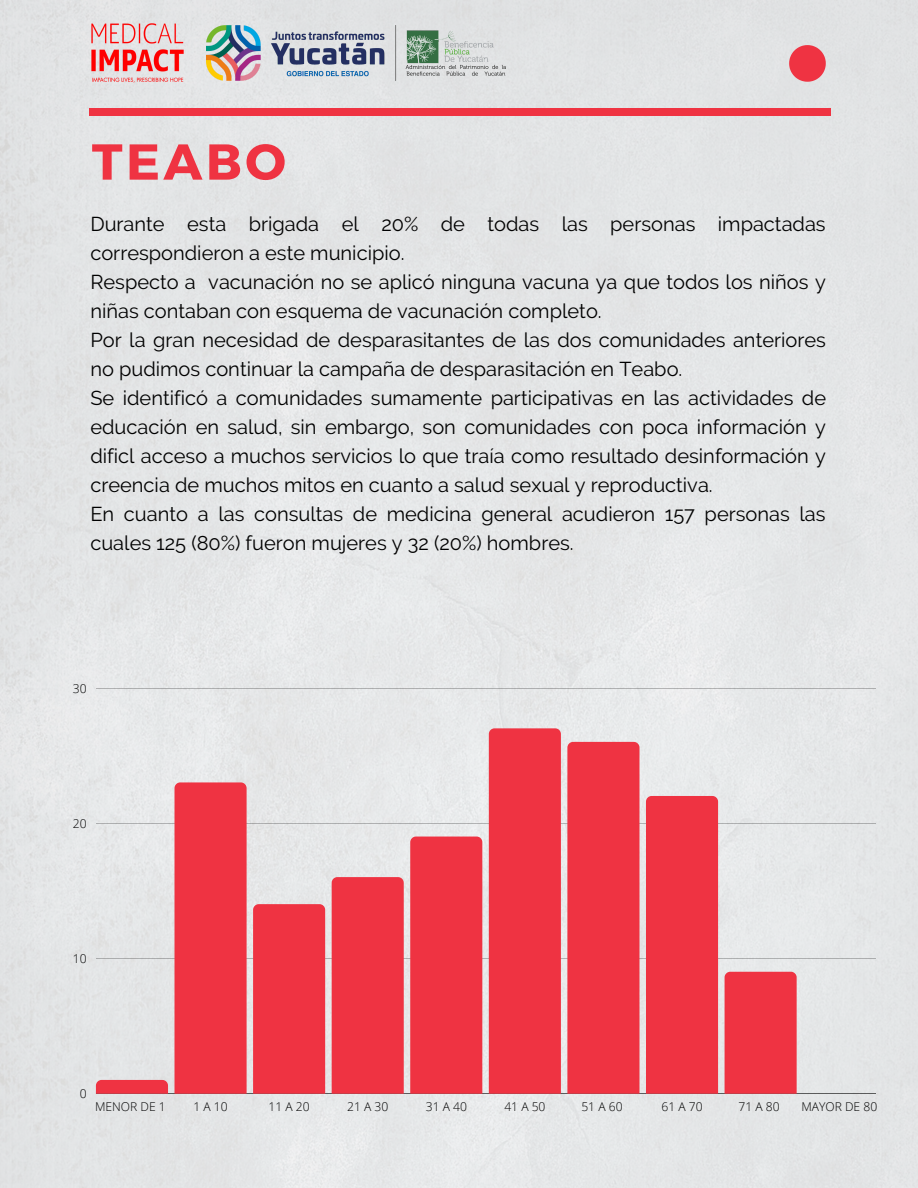
<style>
.page{position:relative;width:918px;height:1188px;background:#e4e6e7}
.page>*{position:absolute;margin:0;border:0;box-sizing:border-box;transform-origin:0 0}
.t1{font:700 50.4px "Montserrat";letter-spacing:.07em;color:#ef3342}
.t2{font:20.1px/29px "Raleway";color:#000}
.t3{font:300 12.15px "Open Sans";color:#000}
</style>
<div class="page">
<div style="left:89px;top:108px;width:741px;height:8px;background:#ef3342"></div>
<svg style="left:789px;top:45px;width:37px;height:37px"></svg>
<img style="left:206px;top:26px;width:299px;height:55px">
<img style="left:89px;top:23px;width:97px;height:60px">
<hr style="left:96px;top:688px;width:779px;height:1px;background:#000">
<hr style="left:96px;top:823px;width:779px;height:1px;background:#000">
<hr style="left:96px;top:958px;width:779px;height:1px;background:#000">
<hr style="left:96px;top:1093px;width:779px;height:1px;background:#000">
<svg style="left:96px;top:1080px;width:72px;height:14px"></svg>
<div style="left:175px;top:782px;width:72px;height:312px;background:#ef3342"></div>
<div style="left:253px;top:904px;width:72px;height:190px;background:#ef3342"></div>
<div style="left:332px;top:877px;width:72px;height:217px;background:#ef3342"></div>
<div style="left:410px;top:837px;width:72px;height:257px;background:#ef3342"></div>
<div style="left:489px;top:728px;width:72px;height:366px;background:#ef3342"></div>
<svg style="left:567px;top:742px;width:72px;height:352px;background:#ee3947"></svg>
<div style="left:646px;top:796px;width:72px;height:298px;background:#ef3342"></div>
<div style="left:725px;top:972px;width:72px;height:122px;background:#ef3342"></div>
<h1 class="t1" style="left:92px;top:129px;width:196px">TEABO</h1>
<p class="t2" style="left:90px;top:210px;width:737px">Durante esta brigada el 20% de todas las personas impactadas correspondieron a este municipio.<br>Respecto a vacunación no se aplicó ninguna vacuna ya que todos los niños y niñas contaban con esquema de vacunación completo.<br>Por la gran necesidad de desparasitantes de las dos comunidades anteriores no pudimos continuar la campaña de desparasitación en Teabo.<br>Se identificó a comunidades sumamente participativas en las actividades de educación en salud, sin embargo, son comunidades con poca información y dificl acceso a muchos servicios lo que traía como resultado desinformación y creencia de muchos mitos en cuanto a salud sexual y reproductiva.<br>En cuanto a las consultas de medicina general acudieron 157 personas las cuales 125 (80%) fueron mujeres y 32 (20%) hombres.</p>
<p class="t3" style="left:73px;top:680px;width:15px">30</p>
<p class="t3" style="left:73px;top:815px;width:15px">20</p>
<p class="t3" style="left:73px;top:950px;width:15px">10</p>
<p class="t3" style="left:80px;top:1085px;width:8px">0</p>
<p class="t3" style="left:95px;top:1098px;width:72px">MENOR DE 1</p>
<p class="t3" style="left:193px;top:1098px;width:36px">1A10</p>
<p class="t3" style="left:269px;top:1098px;width:43px">11 A 20</p>
<p class="t3" style="left:347px;top:1098px;width:43px">21 A 30</p>
<p class="t3" style="left:426px;top:1098px;width:43px">31 A 40</p>
<p class="t3" style="left:504px;top:1098px;width:43px">41 A 50</p>
<p class="t3" style="left:581px;top:1098px;width:43px">51 A 60</p>
<p class="t3" style="left:662px;top:1098px;width:43px">61 A 70</p>
<p class="t3" style="left:739px;top:1098px;width:43px">71 A 80</p>
<p class="t3" style="left:801px;top:1098px;width:77px">MAYOR DE 80</p>
</div>
